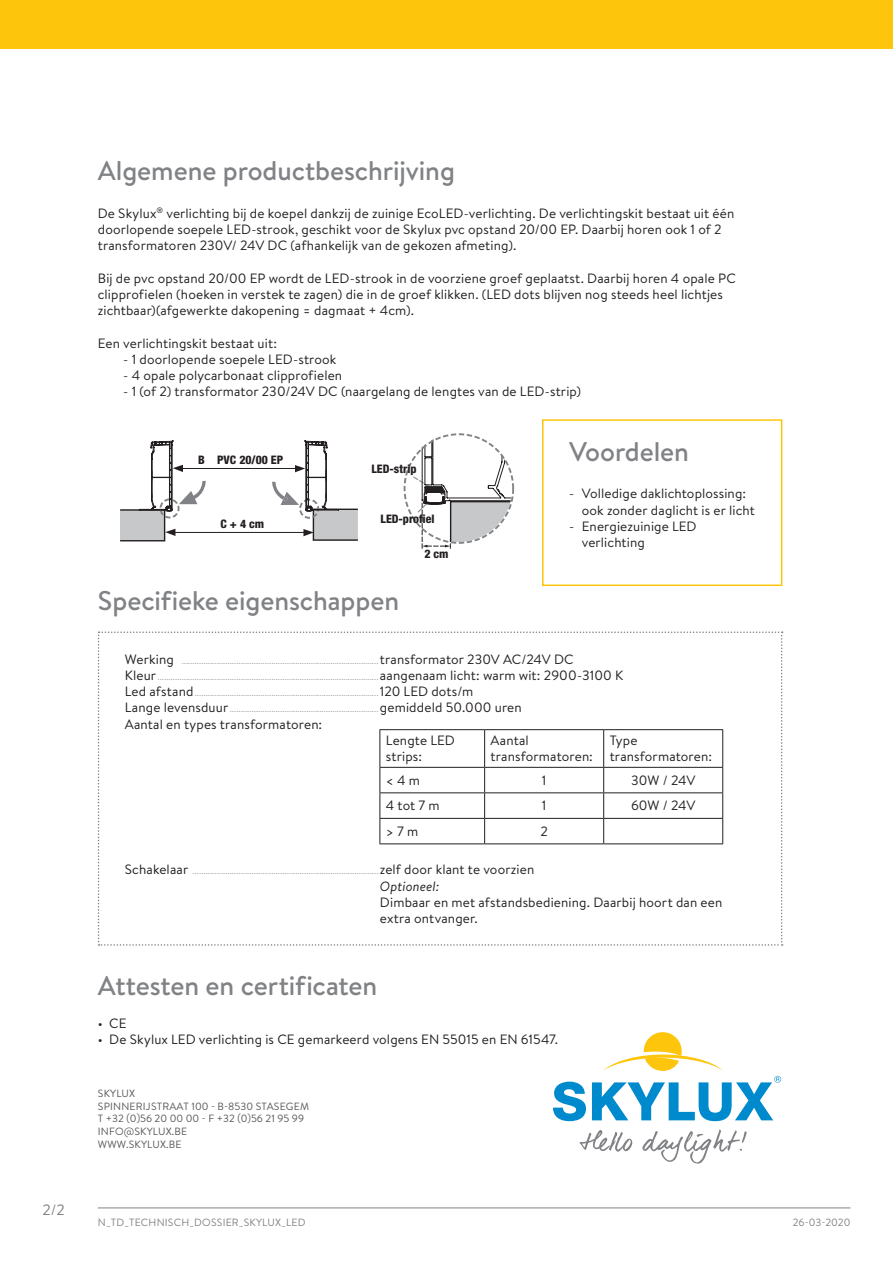
<style>
.page{position:relative;width:893px;height:1263px;background:#fff}
.page>*{position:absolute;margin:0;border:0;box-sizing:border-box;transform-origin:0 0}
.Titel_2{font:500 27px "Brandon Text";letter-spacing:-.005em;color:#808285}
.t1{font:15px "Brandon Text";color:#808285}
.tekst{font:13.5px/16.2px "Brandon Text";letter-spacing:.01em;color:#231f20}
.tekst_tabel{font:13.5px/16.2px "Brandon Text";letter-spacing:.01em;color:#231f20}
.tekst_insprong{font:13.5px/16.2px "Brandon Text";letter-spacing:.01em;color:#231f20}
.tekst_cursief{font:13.5px "Brandon Text";letter-spacing:.01em;color:#231f20}
.tekst_tabel-2{font:italic 13.5px "Brandon Text";letter-spacing:.01em;color:#231f20}
.t2{font:800 condensed 11.7px "Helvetica Neue LT Std";color:#231f20}
.t3{font:10.5px "Brandon Text";letter-spacing:.02em;color:#57585a}
.t4{font:10.5px "Brandon Text";letter-spacing:.02em;color:#808285}
.t5{font:10.5px "Brandon Text";color:#57585a}
.tekst_tabel-3{font:9px "Brandon Text";color:#a8a9ad}
.s1{font-size:13.5px;color:#231f20}
</style>
<div class="page">
<hr style="left:98px;top:1207px;width:752px;height:1px;background:#808285">
<div style="left:0;top:0;width:893px;height:49px;background:#fec50d"></div>
<div style="left:511px;top:1008px;width:353px;height:201px;background:#fff"></div>
<svg style="left:553px;top:1081px;width:33px;height:40px"></svg>
<svg style="left:579px;top:1130px;width:53px;height:22px"></svg>
<svg style="left:642px;top:1130px;width:105px;height:34px"></svg>
<svg style="left:592px;top:1032px;width:189px;height:89px"></svg>
<div style="left:542px;top:419px;width:240px;height:167px;border:2px solid #fec50d"></div>
<div style="left:120px;top:510px;width:45px;height:31px;background:#c7c8ca"></div>
<div style="left:120px;top:509px;width:45px;height:32px;border:1px solid #231f20"></div>
<svg style="left:139px;top:433px;width:376px;height:116px"></svg>
<svg style="left:98px;top:631px;width:685px;height:315px"></svg>
<hr style="left:485px;top:767px;width:119px;height:1px;background:#231f20">
<hr style="left:604px;top:767px;width:119px;height:1px;background:#231f20">
<hr style="left:379px;top:792px;width:106px;height:1px;background:#231f20">
<hr style="left:485px;top:792px;width:119px;height:1px;background:#231f20">
<hr style="left:604px;top:792px;width:119px;height:1px;background:#231f20">
<hr style="left:379px;top:818px;width:106px;height:1px;background:#231f20">
<hr style="left:485px;top:818px;width:119px;height:1px;background:#231f20">
<hr style="left:604px;top:818px;width:119px;height:1px;background:#231f20">
<p class="t1" style="left:43px;top:1199px;width:24px">2/2</p>
<p class="Titel_2" style="left:98px;top:153px;width:359px">Algemene productbeschrijving</p>
<p class="tekst" style="left:98px;top:205px;width:638px">De Skylux<sup>®</sup> verlichting bij de koepel dankzij de zuinige EcoLED-verlichting. De verlichtingskit bestaat uit één doorlopende soepele LED-strook, geschikt voor de Skylux pvc opstand 20/00 EP. Daarbij horen ook 1 of 2 transformatoren 230V/ 24V DC (afhankelijk van de gekozen afmeting).</p>
<p class="tekst" style="left:98px;top:270px;width:640px">Bij de pvc opstand 20/00 EP wordt de LED-strook in de voorziene groef geplaatst. Daarbij horen 4 opale PC clipprofielen (hoeken in verstek te zagen) die in de groef klikken. (LED dots blijven nog steeds heel lichtjes zichtbaar)(afgewerkte dakopening = dagmaat + 4cm).</p>
<p class="tekst" style="left:98px;top:334px;width:181px">Een verlichtingskit bestaat uit:</p>
<p class="tekst" style="left:123px;top:351px;width:215px">- 1 doorlopende soepele LED-strook</p>
<p class="tekst" style="left:123px;top:367px;width:220px">- 4 opale polycarbonaat clipprofielen</p>
<p class="tekst" style="left:123px;top:383px;width:459px">- 1 (of 2) transformator 230/24V DC (naargelang de lengtes van de LED-strip)</p>
<p class="t2" style="left:198px;top:453px;width:87px">B PVC 20/00 EP</p>
<p class="t2" style="left:221px;top:517px;width:45px">C + 4 cm</p>
<p class="t2" style="left:371px;top:462px;width:47px">LED-strip</p>
<p class="t2" style="left:381px;top:512px;width:55px">LED-profiel</p>
<p class="t2" style="left:424px;top:547px;width:26px">2 cm</p>
<p class="Titel_2" style="left:98px;top:582px;width:303px">Specifieke eigenschappen</p>
<p class="Titel_2" style="left:569px;top:433px;width:121px">Voordelen</p>
<p class="tekst_insprong" style="left:569px;top:485px;width:179px">- Volledige daklichtoplossing:</p>
<p class="tekst_insprong" style="left:582px;top:501px;width:175px">ook zonder daglicht is er licht</p>
<p class="tekst_insprong" style="left:582px;top:518px;width:116px;text-indent:-13px">- Energiezuinige LED verlichting</p>
<p class="tekst_tabel-3" style="left:125px;top:654px;width:450px"><span class="s1">Werking</span> .......................................................................................... <span class="s1">transformator 230V AC/24V DC</span></p>
<p class="tekst_tabel-3" style="left:125px;top:671px;width:500px"><span class="s1">Kleur</span> ..................................................................................................... <span class="s1">aangenaam licht: warm wit: 2900-3100 K</span></p>
<p class="tekst_tabel-3" style="left:125px;top:687px;width:350px"><span class="s1">Led afstand</span>.................................................................................... <span class="s1">120 LED dots/m</span></p>
<p class="tekst_tabel-3" style="left:125px;top:703px;width:398px"><span class="s1">Lange levensduur</span> .................................................................... <span class="s1">gemiddeld 50.000 uren</span></p>
<p class="tekst_tabel" style="left:125px;top:715px;width:199px">Aantal en types transformatoren:</p>
<p class="tekst_tabel" style="left:386px;top:732px;width:71px">Lengte LED</p>
<p class="tekst_tabel" style="left:386px;top:748px;width:38px">strips:</p>
<p class="tekst" style="left:491px;top:732px;width:104px">Aantal transformatoren:</p>
<p class="tekst" style="left:610px;top:732px;width:104px">Type transformatoren:</p>
<p class="tekst" style="left:386px;top:771px;width:36px">&lt; 4 m</p>
<p class="tekst" style="left:542px;top:771px;width:6px">1</p>
<p class="tekst" style="left:631px;top:771px;width:66px">30W / 24V</p>
<p class="tekst" style="left:386px;top:797px;width:55px">4 tot 7 m</p>
<p class="tekst" style="left:542px;top:797px;width:6px">1</p>
<p class="tekst" style="left:631px;top:797px;width:66px">60W / 24V</p>
<p class="tekst" style="left:386px;top:823px;width:34px">&gt; 7 m</p>
<p class="tekst" style="left:540px;top:823px;width:9px">2</p>
<p class="tekst_tabel-3" style="left:125px;top:865px;width:411px"><span class="s1">Schakelaar</span> ..................................................................................... <span class="s1">zelf door klant te voorzien</span></p>
<p class="tekst_tabel-2" style="left:380px;top:877px;width:61px">Optioneel:</p>
<p class="tekst_tabel" style="left:380px;top:893px;width:344px">Dimbaar en met afstandsbediening. Daarbij hoort dan een extra ontvanger.</p>
<p class="Titel_2" style="left:98px;top:966px;width:281px">Attesten en certificaten</p>
<p class="tekst_cursief" style="left:98px;top:1013px;width:30px">• CE</p>
<p class="tekst_cursief" style="left:98px;top:1030px;width:462px">• De Skylux LED verlichting is CE gemarkeerd volgens EN 55015 en EN 61547.</p>
<p class="t3" style="left:98px;top:1086px;width:39px">SKYLUX</p>
<p class="t3" style="left:98px;top:1099px;width:213px">SPINNERIJSTRAAT 100 - B-8530 STASEGEM</p>
<p class="t5" style="left:98px;top:1111px;width:208px">T +32 (0)56 20 00 00 - F +32 (0)56 21 95 99</p>
<p class="t3" style="left:98px;top:1124px;width:91px">INFO@SKYLUX.BE</p>
<p class="t3" style="left:98px;top:1137px;width:85px">WWW.SKYLUX.BE</p>
<p class="t4" style="left:98px;top:1215px;width:209px">N_TD_TECHNISCH_DOSSIER_SKYLUX_LED</p>
<p class="t4" style="left:793px;top:1215px;width:59px">26-03-2020</p>
</div>
